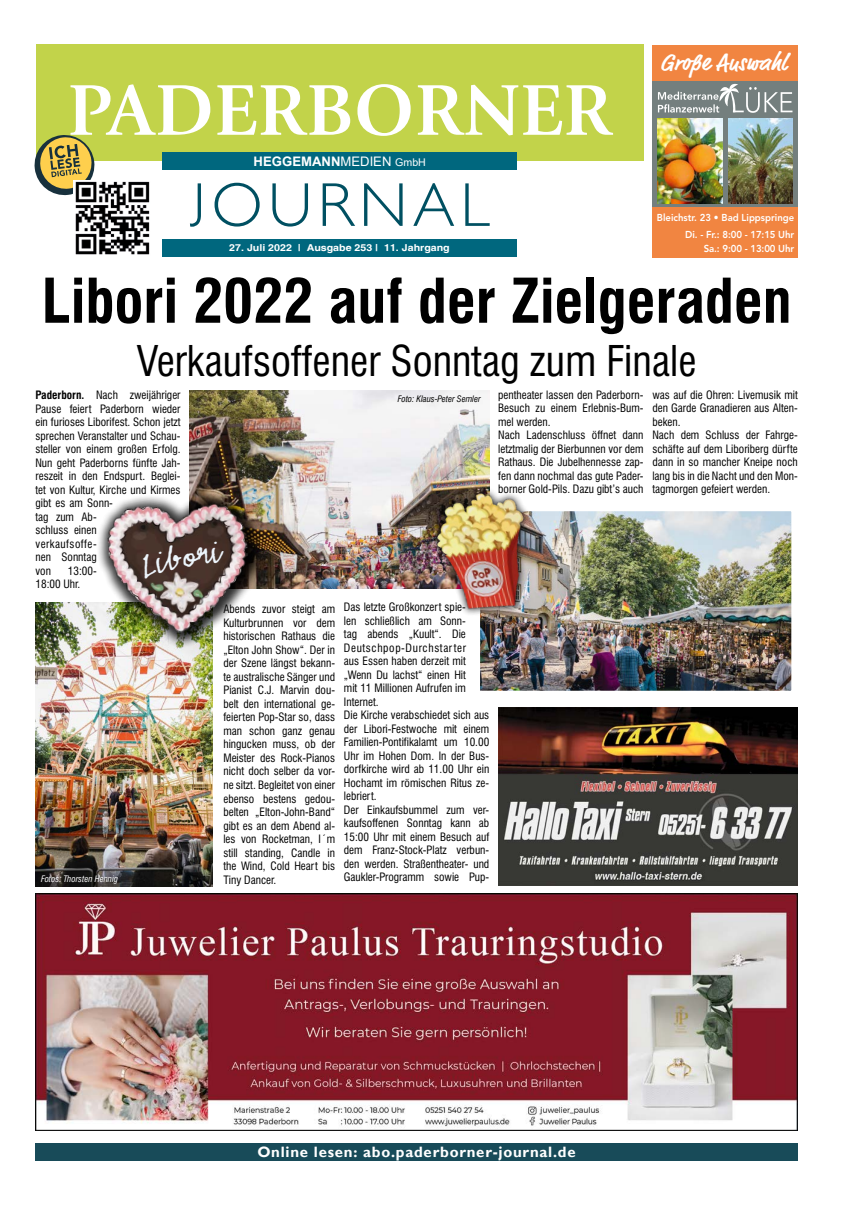
<style>
.page{position:relative;width:851px;height:1205px;background:#fff}
.page>*{position:absolute;margin:0;border:0;box-sizing:border-box;transform-origin:0 0}
.t1{font:700 75px "Giovanni Std";color:#fff}
.t2{font:700 condensed 60px "Swiss 721 BT";color:#000}
.t3{font:condensed 41.25px "Swiss 721 BT";color:#000}
.t4{font:38px "Emmascript MVB Std";color:#edf5fc}
.t5{font:700 23.75px "Market Pro";letter-spacing:.01em;color:#fff}
.t6{font:700 15px "Gill Sans";letter-spacing:.05em;color:#fff}
.t7{font:700 13.12px "Arial";color:#fff}
.t8{font:condensed 11.25px/13.5px "Swiss 721 BT";color:#000}
.t9{font:800 10px/17.5px "Avenir LT Std";color:#fff;text-align:right;scale:.95 1}
.t10{font:800 10px "Avenir LT Std";color:#fff;scale:.96 1}
.t11{font:700 9.62px "Helvetica";color:#fff;scale:1.11 1}
.t12{font:italic condensed 8.75px "Swiss 721 BT";color:#000}
.t13{font:italic condensed 8.75px "Swiss 721 BT";color:#fff}
.s1{font-weight:400}
.s2{font-weight:400;font-size:10.62px}
.s3{font-weight:700}
</style>
<div class="page">
<div style="left:162px;top:239px;width:355px;height:18px;background:#00677e"></div>
<div style="left:36px;top:44px;width:607px;height:117px;background:#c2d34a"></div>
<div style="left:162px;top:152px;width:355px;height:18px;background:#00677e"></div>
<svg style="left:190px;top:183px;width:299px;height:44px"></svg>
<div style="left:35px;top:1143px;width:762px;height:17px;background:#184b59"></div>
<svg style="left:34px;top:135px;width:61px;height:61px"></svg>
<img style="left:74px;top:181px;width:76px;height:74px">
<img style="left:36px;top:893px;width:761px;height:237px">
<img style="left:498px;top:708px;width:299px;height:177px">
<div style="left:652px;top:203px;width:145px;height:55px;background:#f18541"></div>
<div style="left:652px;top:80px;width:145px;height:127px;background:#747f7e"></div>
<img style="left:657px;top:118px;width:65px;height:85px">
<img style="left:728px;top:118px;width:64px;height:85px">
<svg style="left:658px;top:83px;width:134px;height:30px"></svg>
<div style="left:652px;top:45px;width:145px;height:35px;background:#f18541"></div>
<img style="left:190px;top:390px;width:299px;height:198px">
<img style="left:481px;top:512px;width:309px;height:178px">
<div style="left:473px;top:504px;width:325px;height:194px;border:7px solid #fff"></div>
<img style="left:35px;top:602px;width:178px;height:284px">
<img style="left:420px;top:477px;width:128px;height:150px">
<img style="left:426px;top:473px;width:111px;height:159px">
<img style="left:87px;top:475px;width:193px;height:187px">
<div style="left:105px;top:501px;width:150px;height:140px;background:#000;opacity:.3"></div>
<img style="left:105px;top:499px;width:148px;height:135px">
<h1 class="t1" style="left:67px;top:67px;width:546px">PADERBORNER</h1>
<p class="t7" style="left:253px;top:152px;width:174px">HEGGEMANN<span class="s1">MEDIEN</span> <span class="s2">GmbH</span></p>
<h3 class="t5" style="left:660px;top:46px;width:128px">Große Auswahl</h3>
<p class="t9" style="left:656px;top:208px;width:146px">Bleichstr. 23 • Bad Lippspringe<br>Di. - Fr.: 8:00 - 17:15 Uhr</p>
<p class="t10" style="left:703px;top:242px;width:96px">Sa.: 9:00 - 13:00 Uhr</p>
<h2 class="t2" style="left:42px;top:265px;width:751px">Libori 2022 auf der Zielgeraden</h2>
<h3 class="t3" style="left:137px;top:336px;width:561px">Verkaufsoffener Sonntag zum Finale</h3>
<p class="t8" style="left:35px;top:388px;width:147px"><span class="s3">Paderborn.</span> Nach zweijähriger<br>Pause feiert Paderborn wieder ein furioses Liborifest. Schon jetzt sprechen Veranstalter und Schau&shy;steller von einem großen Erfolg.<br>Nun geht Paderborns fünfte Jah&shy;reszeit in den Endspurt. Beglei&shy;tet von Kultur, Kirche und Kirmes gibt es am Sonn-<br>tag zum Ab-<br>schluss einen<br>verkaufsoffe-<br>nen Sonntag<br>von</p>
<p class="t11" style="left:229px;top:242px;width:200px">27. Juli 2022 | Ausgabe 253 | 11. Jahrgang</p>
<p class="t8" style="left:498px;top:388px;width:147px">pentheater lassen den Paderborn-<br>Besuch zu einem Erlebnis-Bum&shy;mel werden.<br>Nach Ladenschluss öffnet dann letztmalig der Bierbunnen vor dem<br>Rathaus. Die Jubelhennesse zap&shy;fen dann nochmal das gute Pader&shy;borner Gold-Pils. Dazu gibt’s auch</p>
<p class="t8" style="left:652px;top:388px;width:147px">was auf die Ohren: Livemusik mit den Garde Granadieren aus Alten&shy;beken.<br>Nach dem Schluss der Fahrge&shy;schäfte auf dem Liboriberg dürfte dann in so mancher Kneipe noch lang bis in die Nacht und den Mon&shy;tagmorgen gefeiert werden.</p>
<p class="t12" style="left:398px;top:394px;width:84px">Foto: Klaus-Peter Semler</p>
<h3 class="t4" style="left:139px;top:544px;width:81px;rotate:-10deg">Libori</h3>
<p class="t8" style="left:35px;top:564px;width:63px;text-indent:32px">13:00-<br>18:00 Uhr.</p>
<p class="t13" style="left:41px;top:874px;width:79px">Fotos: Thorsten Hennig</p>
<p class="t8" style="left:223px;top:602px;width:113px;text-align:justify">Abends zuvor steigt am Kulturbrunnen vor dem historischen Rathaus die „Elton John Show“. Der in der Szene längst bekann&shy;te australische Sänger und Pianist C.J. Marvin dou&shy;belt den international ge&shy;feierten Pop-Star so, dass man schon ganz genau hingucken muss, ob der Meister des Rock-Pianos nicht doch selber da vor&shy;ne sitzt. Begleitet von einer ebenso bestens gedou&shy;belten „Elton-John-Band“ gibt es an dem Abend al&shy;les von Rocketman, I´m still standing, Candle in the Wind, Cold Heart bis Tiny Dancer.</p>
<p class="t8" style="left:344px;top:600px;width:147px">Das letzte Großkonzert spie-<br>len schließlich am Sonn-<br>tag abends „Kuult“. Die<br>Deutschpop-Durchstarter<br>aus Essen haben derzeit mit „Wenn Du lachst“ einen Hit<br>mit 11 Millionen Aufrufen im<br>Internet.<br>Die Kirche verabschiedet sich aus der Libori-Festwoche mit einem<br>Familien-Pontifikalamt um 10.00<br>Uhr im Hohen Dom. In der Bus&shy;dorfkirche wird ab 11.00 Uhr ein<br>Hochamt im römischen Ritus ze&shy;lebriert.<br>Der Einkaufsbummel zum ver&shy;kaufsoffenen Sonntag kann ab<br>15:00 Uhr mit einem Besuch auf dem Franz-Stock-Platz verbun&shy;den werden. Straßentheater- und<br>Gaukler-Programm sowie Pup-</p>
<h3 class="t6" style="left:257px;top:1143px;width:320px">Online lesen: abo.paderborner-journal.de</h3>
</div>
